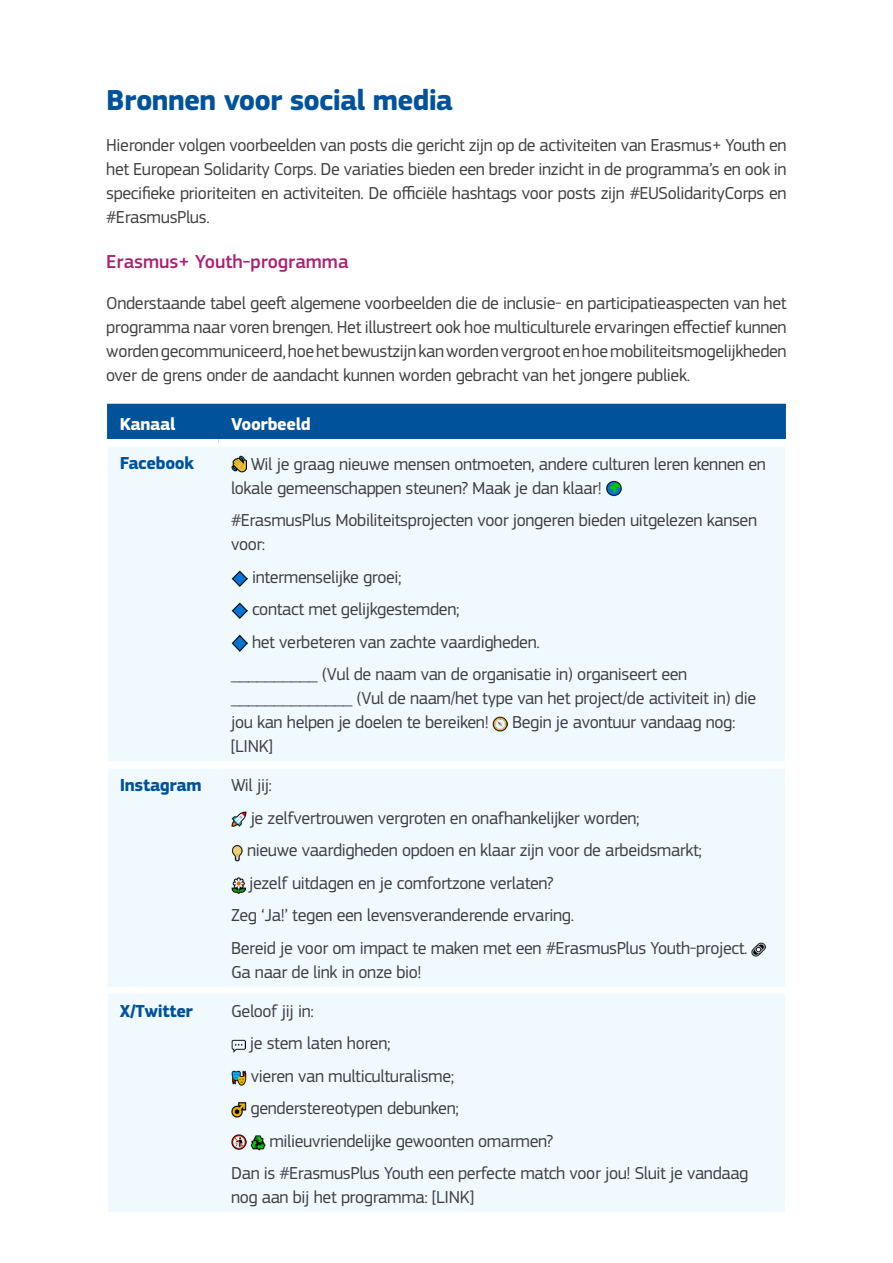
<style>
.page{position:relative;width:893px;height:1263px;background:#fff}
.page>*{position:absolute;margin:0;border:0;box-sizing:border-box;transform-origin:0 0}
.Heading_Preface__H1{font:700 30px "EC Square Sans Pro";letter-spacing:-.025em;color:#00529a}
.Heading_Purple__H2{font:500 19.5px "EC Square Sans Pro";color:#a82274}
.Body_Copy_Normal_80__Black__P{font:18px/24px "EC Square Sans Pro";letter-spacing:-.02em;color:#414042}
.Table_section_heading{font:700 18px "EC Square Sans Pro";letter-spacing:-.02em;color:#00529a}
.Table_heading{font:700 18px "EC Square Sans Pro";letter-spacing:-.02em;color:#fff}
</style>
<div class="page">
<div style="left:107px;top:404px;width:679px;height:35px;background:#00529a"></div>
<div style="left:108px;top:447px;width:677px;height:765px;background:#eff9fe"></div>
<div style="left:108px;top:761px;width:110px;height:7px;background:#fff"></div>
<div style="left:218px;top:761px;width:567px;height:7px;background:#fff"></div>
<div style="left:108px;top:987px;width:110px;height:7px;background:#fff"></div>
<div style="left:218px;top:987px;width:567px;height:7px;background:#fff"></div>
<img style="left:231px;top:455px;width:16px;height:18px">
<img style="left:606px;top:481px;width:16px;height:16px">
<img style="left:231px;top:570px;width:17px;height:17px">
<img style="left:231px;top:602px;width:17px;height:17px">
<img style="left:231px;top:635px;width:17px;height:16px">
<img style="left:493px;top:716px;width:15px;height:16px">
<img style="left:231px;top:812px;width:16px;height:15px">
<img style="left:231px;top:844px;width:12px;height:17px">
<img style="left:231px;top:877px;width:14px;height:16px">
<img style="left:752px;top:942px;width:13px;height:14px">
<img style="left:231px;top:1039px;width:15px;height:14px">
<img style="left:231px;top:1070px;width:16px;height:15px">
<img style="left:231px;top:1102px;width:15px;height:15px">
<img style="left:231px;top:1135px;width:15px;height:15px">
<img style="left:250px;top:1134px;width:15px;height:16px">
<h1 class="Heading_Preface__H1" style="left:106px;top:82px;width:348px">Bronnen voor social media</h1>
<p class="Body_Copy_Normal_80__Black__P" style="left:106px;top:133px;width:682px;text-align:justify">Hieronder volgen voorbeelden van posts die gericht zijn op de activiteiten van Erasmus+ Youth en het European Solidarity Corps. De variaties bieden een breder inzicht in de programma’s en ook in specifieke prioriteiten en activiteiten. De officiële hashtags voor posts zijn #EUSolidarityCorps en #ErasmusPlus.</p>
<h2 class="Heading_Purple__H2" style="left:106px;top:250px;width:244px">Erasmus+ Youth-programma</h2>
<p class="Body_Copy_Normal_80__Black__P" style="left:106px;top:291px;width:682px;text-align:justify">Onderstaande tabel geeft algemene voorbeelden die de inclusie- en participatieaspecten van het programma naar voren brengen. Het illustreert ook hoe multiculturele ervaringen effectief kunnen worden gecommuniceerd, hoe het bewustzijn kan worden vergroot en hoe mobiliteitsmogelijkheden over de grens onder de aandacht kunnen worden gebracht van het jongere publiek.</p>
<p class="Table_heading" style="left:120px;top:413px;width:57px">Kanaal</p>
<p class="Table_heading" style="left:231px;top:413px;width:81px">Voorbeeld</p>
<p class="Table_section_heading" style="left:120px;top:452px;width:76px">Facebook</p>
<p class="Body_Copy_Normal_80__Black__P" style="left:231px;top:452px;width:536px;text-indent:20px">Wil je graag nieuwe mensen ontmoeten, andere culturen leren kennen en lokale gemeenschappen steunen? Maak je dan klaar!</p>
<p class="Body_Copy_Normal_80__Black__P" style="left:231px;top:508px;width:528px">#ErasmusPlus Mobiliteitsprojecten voor jongeren bieden uitgelezen kansen voor:</p>
<p class="Body_Copy_Normal_80__Black__P" style="left:252px;top:565px;width:151px">intermenselijke groei;</p>
<p class="Body_Copy_Normal_80__Black__P" style="left:252px;top:597px;width:209px">contact met gelijkgestemden;</p>
<p class="Body_Copy_Normal_80__Black__P" style="left:252px;top:630px;width:289px">het verbeteren van zachte vaardigheden.</p>
<p class="Body_Copy_Normal_80__Black__P" style="left:231px;top:662px;width:527px">__________ (Vul de naam van de organisatie in) organiseert een ______________ (Vul de naam/het type van het project/de activiteit in) die jou kan helpen je doelen te bereiken!</p>
<p class="Body_Copy_Normal_80__Black__P" style="left:512px;top:710px;width:225px">Begin je avontuur vandaag nog:</p>
<p class="Body_Copy_Normal_80__Black__P" style="left:231px;top:734px;width:43px">[LINK]</p>
<p class="Table_section_heading" style="left:120px;top:774px;width:83px">Instagram</p>
<p class="Body_Copy_Normal_80__Black__P" style="left:231px;top:773px;width:43px">Wil jij:</p>
<p class="Body_Copy_Normal_80__Black__P" style="left:251px;top:806px;width:391px">je zelfvertrouwen vergroten en onafhankelijker worden;</p>
<p class="Body_Copy_Normal_80__Black__P" style="left:247px;top:838px;width:456px">nieuwe vaardigheden opdoen en klaar zijn voor de arbeidsmarkt;</p>
<p class="Body_Copy_Normal_80__Black__P" style="left:249px;top:871px;width:306px">jezelf uitdagen en je comfortzone verlaten?</p>
<p class="Body_Copy_Normal_80__Black__P" style="left:231px;top:903px;width:345px">Zeg ‘Ja!’ tegen een levensveranderende ervaring.</p>
<p class="Body_Copy_Normal_80__Black__P" style="left:231px;top:936px;width:518px">Bereid je voor om impact te maken met een #ErasmusPlus Youth-project.<br>Ga naar de link in onze bio!</p>
<p class="Table_section_heading" style="left:120px;top:1000px;width:75px">X/Twitter</p>
<p class="Body_Copy_Normal_80__Black__P" style="left:231px;top:999px;width:84px">Geloof jij in:</p>
<p class="Body_Copy_Normal_80__Black__P" style="left:250px;top:1031px;width:142px">je stem laten horen;</p>
<p class="Body_Copy_Normal_80__Black__P" style="left:251px;top:1064px;width:205px">vieren van multiculturalisme;</p>
<p class="Body_Copy_Normal_80__Black__P" style="left:250px;top:1096px;width:210px">genderstereotypen debunken;</p>
<p class="Body_Copy_Normal_80__Black__P" style="left:269px;top:1129px;width:285px">milieuvriendelijke gewoonten omarmen?</p>
<p class="Body_Copy_Normal_80__Black__P" style="left:231px;top:1161px;width:519px">Dan is #ErasmusPlus Youth een perfecte match voor jou! Sluit je vandaag nog aan bij het programma: [LINK]</p>
</div>
